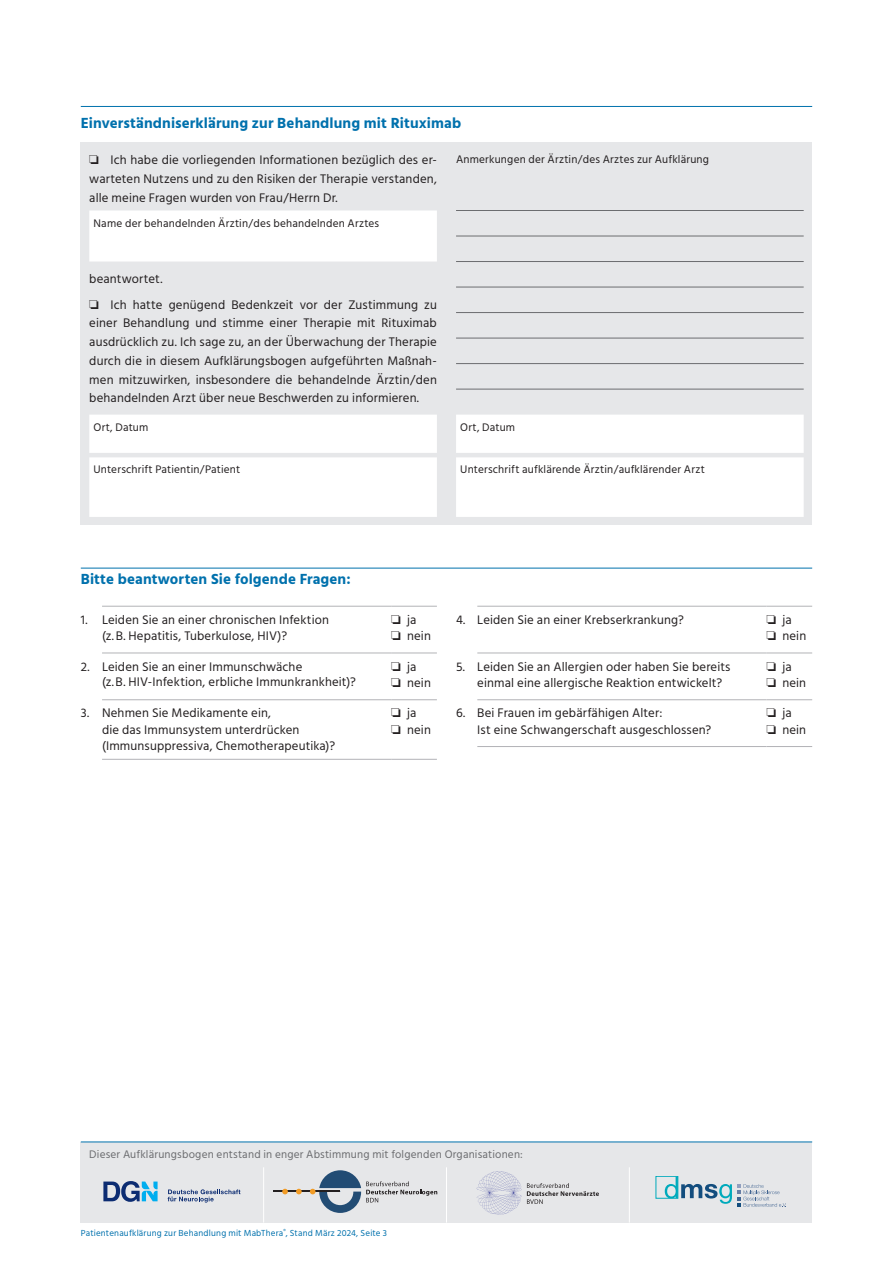
<style>
.page{position:relative;width:893px;height:1263px;background:#fff}
.page>*{position:absolute;margin:0;border:0;box-sizing:border-box;transform-origin:0 0}
.t1{font:700 15px "Hind";letter-spacing:.005em;color:#0071ad}
.t2{font:12.75px/18.8px "Hind";letter-spacing:.01em;color:#231f20}
.t3{font:11.25px "Hind";letter-spacing:.015em;color:#231f20}
.t4{font:11.25px "Hind";letter-spacing:.015em;color:#6c6d70}
.t5{font:9px "Hind";letter-spacing:.02em;color:#0071ad}
</style>
<div class="page">
<div style="left:81px;top:1142px;width:731px;height:80px;background:#e6e7e9"></div>
<hr style="left:81px;top:1142px;width:731px;height:1px;background:#0071ad">
<hr style="left:263px;top:1167px;width:1px;height:55px;background:#fff">
<hr style="left:446px;top:1167px;width:1px;height:55px;background:#fff">
<hr style="left:629px;top:1167px;width:1px;height:55px;background:#fff">
<hr style="left:274px;top:1191px;width:66px;height:1px;background:#231f20">
<svg style="left:310px;top:1170px;width:127px;height:43px"></svg>
<svg style="left:296px;top:1189px;width:6px;height:5px"></svg>
<svg style="left:282px;top:1189px;width:6px;height:5px"></svg>
<hr style="left:81px;top:106px;width:731px;height:1px;background:#0071ad">
<svg style="left:103px;top:1181px;width:55px;height:21px"></svg>
<svg style="left:168px;top:1189px;width:72px;height:13px"></svg>
<svg style="left:665px;top:1176px;width:121px;height:31px"></svg>
<div style="left:81px;top:142px;width:731px;height:383px;background:#e6e7e9"></div>
<svg style="left:89px;top:210px;width:715px;height:307px"></svg>
<hr style="left:456px;top:210px;width:348px;height:1px;background:#6c6d70">
<hr style="left:456px;top:236px;width:348px;height:1px;background:#6c6d70">
<hr style="left:456px;top:261px;width:348px;height:1px;background:#6c6d70">
<hr style="left:456px;top:287px;width:348px;height:1px;background:#6c6d70">
<hr style="left:456px;top:312px;width:348px;height:1px;background:#6c6d70">
<hr style="left:456px;top:338px;width:348px;height:1px;background:#6c6d70">
<hr style="left:456px;top:363px;width:348px;height:1px;background:#6c6d70">
<hr style="left:456px;top:389px;width:348px;height:1px;background:#6c6d70">
<svg style="left:476px;top:1171px;width:123px;height:44px"></svg>
<hr style="left:102px;top:606px;width:289px;height:1px;background:#b2b3b7">
<hr style="left:391px;top:606px;width:46px;height:1px;background:#b2b3b7">
<hr style="left:102px;top:653px;width:289px;height:1px;background:#b2b3b7">
<hr style="left:391px;top:653px;width:46px;height:1px;background:#b2b3b7">
<hr style="left:102px;top:699px;width:289px;height:1px;background:#b2b3b7">
<hr style="left:391px;top:699px;width:46px;height:1px;background:#b2b3b7">
<hr style="left:102px;top:759px;width:289px;height:1px;background:#b2b3b7">
<hr style="left:391px;top:759px;width:46px;height:1px;background:#b2b3b7">
<hr style="left:477px;top:606px;width:289px;height:1px;background:#b2b3b7">
<hr style="left:766px;top:606px;width:46px;height:1px;background:#b2b3b7">
<hr style="left:477px;top:653px;width:289px;height:1px;background:#b2b3b7">
<hr style="left:766px;top:653px;width:46px;height:1px;background:#b2b3b7">
<hr style="left:477px;top:699px;width:289px;height:1px;background:#b2b3b7">
<hr style="left:766px;top:699px;width:46px;height:1px;background:#b2b3b7">
<hr style="left:477px;top:746px;width:289px;height:1px;background:#b2b3b7">
<hr style="left:766px;top:746px;width:46px;height:1px;background:#b2b3b7">
<hr style="left:81px;top:568px;width:731px;height:1px;background:#0071ad">
<p class="t1" style="left:81px;top:114px;width:382px">Einverständniserklärung zur Behandlung mit Rituximab</p>
<p class="t2" style="left:89px;top:151px;width:349px;text-align:justify">□ Ich habe die vorliegenden Informationen bezüglich des er&shy;warteten Nutzens und zu den Risiken der Therapie verstanden, alle meine Fragen wurden von Frau/Herrn Dr.</p>
<p class="t3" style="left:456px;top:151px;width:254px">Anmerkungen der Ärztin/des Arztes zur Aufklärung</p>
<p class="t3" style="left:94px;top:215px;width:287px">Name der behandelnden Ärztin/des behandelnden Arztes</p>
<p class="t2" style="left:89px;top:270px;width:75px">beantwortet.</p>
<p class="t2" style="left:89px;top:296px;width:349px;text-align:justify">□ Ich hatte genügend Bedenkzeit vor der Zustimmung zu einer Behandlung und stimme einer Therapie mit Rituximab ausdrücklich zu. Ich sage zu, an der Überwachung der Therapie durch die in diesem Aufklärungsbogen aufgeführten Maßnah&shy;men mitzuwirken, insbesondere die behandelnde Ärztin/den behandelnden Arzt über neue Beschwerden zu informieren.</p>
<p class="t3" style="left:94px;top:419px;width:56px">Ort, Datum</p>
<p class="t3" style="left:460px;top:419px;width:56px">Ort, Datum</p>
<p class="t3" style="left:94px;top:462px;width:148px">Unterschrift Patientin/Patient</p>
<p class="t3" style="left:460px;top:462px;width:246px">Unterschrift aufklärende Ärztin/aufklärender Arzt</p>
<p class="t1" style="left:81px;top:570px;width:271px">Bitte beantworten Sie folgende Fragen:</p>
<p class="t2" style="left:102px;top:612px;width:228px;line-height:15.8px;text-indent:-21px">1. Leiden Sie an einer chronischen Infektion (z.B. Hepatitis, Tuberkulose, HIV)?</p>
<p class="t2" style="left:391px;top:611px;width:27px">□ ja</p>
<p class="t2" style="left:391px;top:627px;width:41px">□ nein</p>
<p class="t2" style="left:102px;top:659px;width:255px;line-height:15.8px;text-indent:-21px">2. Leiden Sie an einer Immunschwäche<br>(z.B. HIV-Infektion, erbliche Immunkrankheit)?</p>
<p class="t2" style="left:391px;top:658px;width:27px">□ ja</p>
<p class="t2" style="left:391px;top:674px;width:41px">□ nein</p>
<p class="t2" style="left:102px;top:706px;width:235px;line-height:16px;text-indent:-21px">3. Nehmen Sie Medikamente ein,<br>die das Immunsystem unterdrücken (Immunsuppressiva, Chemotherapeutika)?</p>
<p class="t2" style="left:391px;top:704px;width:27px">□ ja</p>
<p class="t2" style="left:391px;top:721px;width:41px">□ nein</p>
<p class="t2" style="left:456px;top:611px;width:229px">4. Leiden Sie an einer Krebserkrankung?</p>
<p class="t2" style="left:766px;top:611px;width:27px">□ ja</p>
<p class="t2" style="left:766px;top:627px;width:41px">□ nein</p>
<p class="t2" style="left:477px;top:659px;width:255px;line-height:16.5px;text-indent:-21px">5. Leiden Sie an Allergien oder haben Sie bereits einmal eine allergische Reaktion entwickelt?</p>
<p class="t2" style="left:766px;top:658px;width:27px">□ ja</p>
<p class="t2" style="left:766px;top:674px;width:41px">□ nein</p>
<p class="t2" style="left:477px;top:705px;width:235px;line-height:16.5px;text-indent:-21px">6. Bei Frauen im gebärfähigen Alter:<br>Ist eine Schwangerschaft ausgeschlossen?</p>
<p class="t2" style="left:766px;top:704px;width:27px">□ ja</p>
<p class="t2" style="left:766px;top:721px;width:41px">□ nein</p>
<p class="t4" style="left:89px;top:1146px;width:435px">Dieser Aufklärungsbogen entstand in enger Abstimmung mit folgenden Organisationen:</p>
<p class="t5" style="left:81px;top:1227px;width:308px">Patientenaufklärung zur Behandlung mit MabThera<sup>®</sup>, Stand März 2024, Seite 3</p>
</div>
